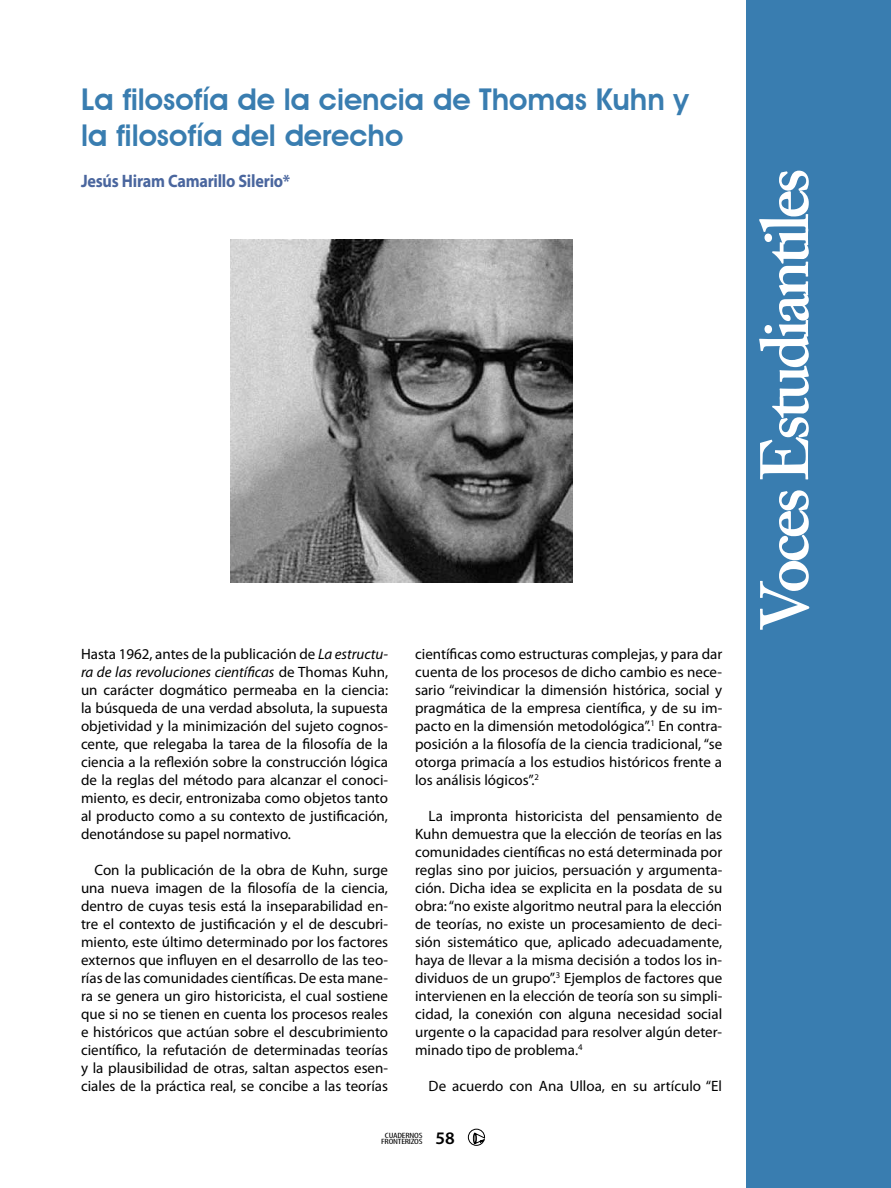
<style>
.page{position:relative;width:891px;height:1188px;background:#fff}
.page>*{position:absolute;margin:0;border:0;box-sizing:border-box;transform-origin:0 0}
.t1{font:600 67.5px "Adobe Caslon Pro";letter-spacing:-.06em;color:#fff}
.t2{font:600 30px/36px "Avant Garde IT Cby BT";color:#397db0}
.t3{font:700 18px "Myriad Pro";letter-spacing:-.015em;color:#4a669e;scale:.9 1}
.t4{font:600 17.7px "Myriad Pro";color:#000}
.t5{font:15px/18px "Myriad Pro";color:#000;text-align:justify}
.t6{font:condensed 7.65px/6px "Myriad Pro";letter-spacing:-.02em;color:#000;text-align:center;scale:1.37 1}
.s1{font-style:italic}
</style>
<div class="page">
<div style="left:747px;top:0;width:144px;height:1188px;background:#397db0"></div>
<img style="left:231px;top:240px;width:342px;height:343px">
<svg style="left:468px;top:1129px;width:17px;height:17px"></svg>
<h2 class="t2" style="left:81px;top:81px;width:609px">La filosofía de la ciencia de Thomas Kuhn y la filosofía del derecho</h2>
<p class="t3" style="left:81px;top:170px;width:234px">Jesús Hiram Camarillo Silerio*</p>
<p class="t5" style="left:81px;top:645px;width:309px">Hasta 1962, antes de la publicación de <span class="s1">La estructu&shy;ra de las revoluciones científicas</span> de Thomas Kuhn, un carácter dogmático permeaba en la ciencia: la búsqueda de una verdad absoluta, la supuesta objetividad y la minimización del sujeto cognos&shy;cente, que relegaba la tarea de la filosofía de la ciencia a la reflexión sobre la construcción lógica de la reglas del método para alcanzar el conoci&shy;miento, es decir, entronizaba como objetos tanto al producto como a su contexto de justificación, denotándose su papel normativo.</p>
<p class="t5" style="left:81px;top:861px;width:309px;text-indent:14px">Con la publicación de la obra de Kuhn, surge una nueva imagen de la filosofía de la ciencia, dentro de cuyas tesis está la inseparabilidad en&shy;tre el contexto de justificación y el de descubri&shy;miento, este último determinado por los factores externos que influyen en el desarrollo de las teo&shy;rías de las comunidades científicas. De esta mane&shy;ra se genera un giro historicista, el cual sostiene que si no se tienen en cuenta los procesos reales e históricos que actúan sobre el descubrimiento científico, la refutación de determinadas teorías y la plausibilidad de otras, saltan aspectos esen&shy;ciales de la práctica real, se concibe a las teorías</p>
<p class="t5" style="left:415px;top:645px;width:309px">científicas como estructuras complejas, y para dar cuenta de los procesos de dicho cambio es nece&shy;sario “reivindicar la dimensión histórica, social y pragmática de la empresa científica, y de su im&shy;pacto en la dimensión metodológica”.<sup>1</sup> En contra&shy;posición a la filosofía de la ciencia tradicional, “se otorga primacía a los estudios históricos frente a los análisis lógicos”.<sup>2</sup></p>
<p class="t5" style="left:415px;top:807px;width:309px;text-indent:14px">La impronta historicista del pensamiento de Kuhn demuestra que la elección de teorías en las comunidades científicas no está determinada por reglas sino por juicios, persuación y argumenta&shy;ción. Dicha idea se explicita en la posdata de su obra: “no existe algoritmo neutral para la elección de teorías, no existe un procesamiento de deci&shy;sión sistemático que, aplicado adecuadamente, haya de llevar a la misma decisión a todos los in&shy;dividuos de un grupo”.<sup>3</sup> Ejemplos de factores que intervienen en la elección de teoría son su simpli&shy;cidad, la conexión con alguna necesidad social urgente o la capacidad para resolver algún deter&shy;minado tipo de problema.<sup>4</sup></p>
<p class="t5" style="left:429px;top:1077px;width:295px">De acuerdo con Ana Ulloa, en su artículo “El</p>
<p class="t6" style="left:381px;top:1132px;width:32px">CUADERNOS<br>FRONTERIZOS</p>
<p class="t4" style="left:435px;top:1127px;width:21px">58</p>
<h1 class="t1" style="left:745px;top:631px;width:464px;rotate:-90deg">Voces Estudiantiles</h1>
</div>
